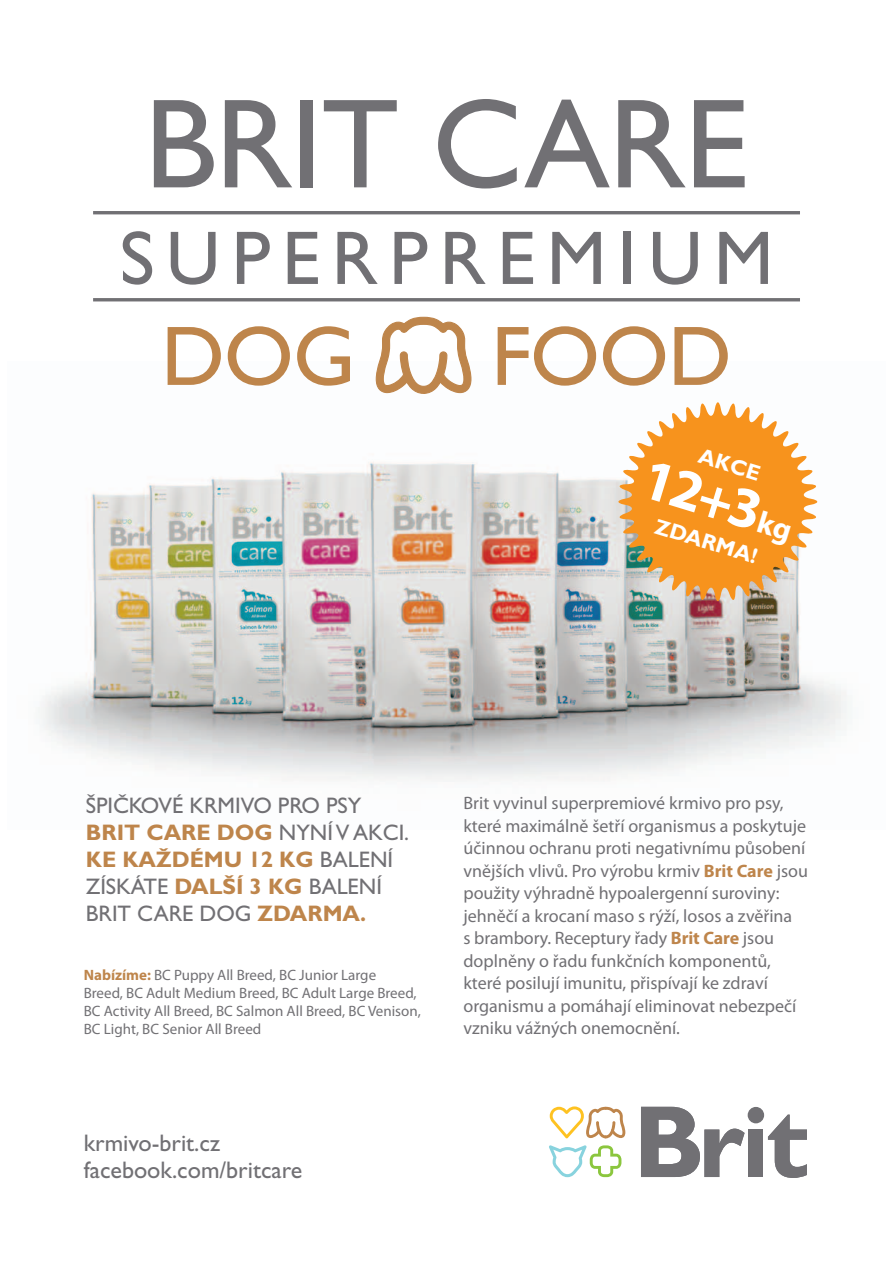
<style>
.page{position:relative;width:893px;height:1263px;background:#fff}
.page>*{position:absolute;margin:0;border:0;box-sizing:border-box;transform-origin:0 0}
.t1{font:127.95px "Gill Sans CE";letter-spacing:-.01em;color:#717074}
.t2{font:84.75px "Gill Sans CE";letter-spacing:-.01em;color:#be854b}
.t3{font:76.35px "Gill Sans CE";letter-spacing:.15em;color:#717074}
.t4{font:700 57.9px "Myriad Pro";color:#fff}
.t5{font:24px/27px "Gill Sans CE";color:#717074}
.t6{font:22.5px/27px "Gill Sans CE";letter-spacing:-.005em;color:#717074}
.t7{font:700 21.9px "Gill Sans CE";color:#fff}
.t8{font:18px/22.5px "Myriad Pro";color:#717074}
.t9{font:15px/18px "Myriad Pro";color:#717074}
.s1{font-weight:700;color:#be854b}
</style>
<div class="page">
<img style="left:38px;top:462px;width:809px;height:320px">
<div style="left:748px;top:1107px;width:16px;height:16px;background:#717074;border-radius:50%"></div>
<svg style="left:641px;top:1107px;width:104px;height:70px"></svg>
<div style="left:748px;top:1129px;width:15px;height:48px;background:#717074"></div>
<svg style="left:768px;top:1114px;width:39px;height:64px"></svg>
<svg style="left:549px;top:1145px;width:72px;height:32px"></svg>
<svg style="left:550px;top:1106px;width:75px;height:32px"></svg>
<hr style="left:93px;top:298px;width:707px;height:3px;background:#717074">
<hr style="left:93px;top:211px;width:707px;height:3px;background:#717074">
<svg style="left:375px;top:316px;width:97px;height:78px"></svg>
<svg style="left:616px;top:402px;width:203px;height:201px"></svg>
<h1 class="t1" style="left:144px;top:70px;width:606px">BRIT CARE</h1>
<h3 class="t3" style="left:120px;top:214px;width:655px">SUPERPREMIUM</h3>
<h2 class="t2" style="left:161px;top:307px;width:196px">DOG</h2>
<h2 class="t2" style="left:491px;top:307px;width:242px">FOOD</h2>
<p class="t7" style="left:703px;top:443px;width:65px;rotate:17deg">AKCE</p>
<h3 class="t4" style="left:655px;top:441px;width:124px;rotate:17deg">12+3</h3>
<p class="t7" style="left:659px;top:513px;width:107px;rotate:17deg">ZDARMA!</p>
<p class="t6" style="left:86px;top:792px;width:325px">ŠPIČKOVÉ KRMIVO PRO PSY<br><span class="s1">BRIT CARE DOG</span> NYNÍ V AKCI.<br><span class="s1">KE KAŽDÉMU 12 KG</span> BALENÍ<br>ZÍSKÁTE <span class="s1">DALŠÍ 3 KG</span> BALENÍ<br>BRIT CARE DOG <span class="s1">ZDARMA.</span></p>
<p class="t9" style="left:84px;top:966px;width:339px"><span class="s1">Nabízíme:</span> BC Puppy All Breed, BC Junior Large<br>Breed, BC Adult Medium Breed, BC Adult Large Breed, BC Activity All Breed, BC Salmon All Breed, BC Venison, BC Light, BC Senior All Breed</p>
<h3 class="t5" style="left:84px;top:1129px;width:220px">krmivo-brit.cz facebook.com/britcare</h3>
<p class="t8" style="left:463px;top:792px;width:346px">Brit vyvinul superpremiové krmivo pro psy, které maximálně šetří organismus a poskytuje účinnou ochranu proti negativnímu působení vnějších vlivů. Pro výrobu krmiv <span class="s1">Brit Care</span> jsou použity výhradně hypoalergenní suroviny: jehněčí a krocaní maso s rýží, losos a zvěřina<br>s brambory. Receptury řady <span class="s1">Brit Care</span> jsou doplněny o řadu funkčních komponentů, které posilují imunitu, přispívají ke zdraví organismu a pomáhají eliminovat nebezpečí vzniku vážných onemocnění.</p>
</div>
